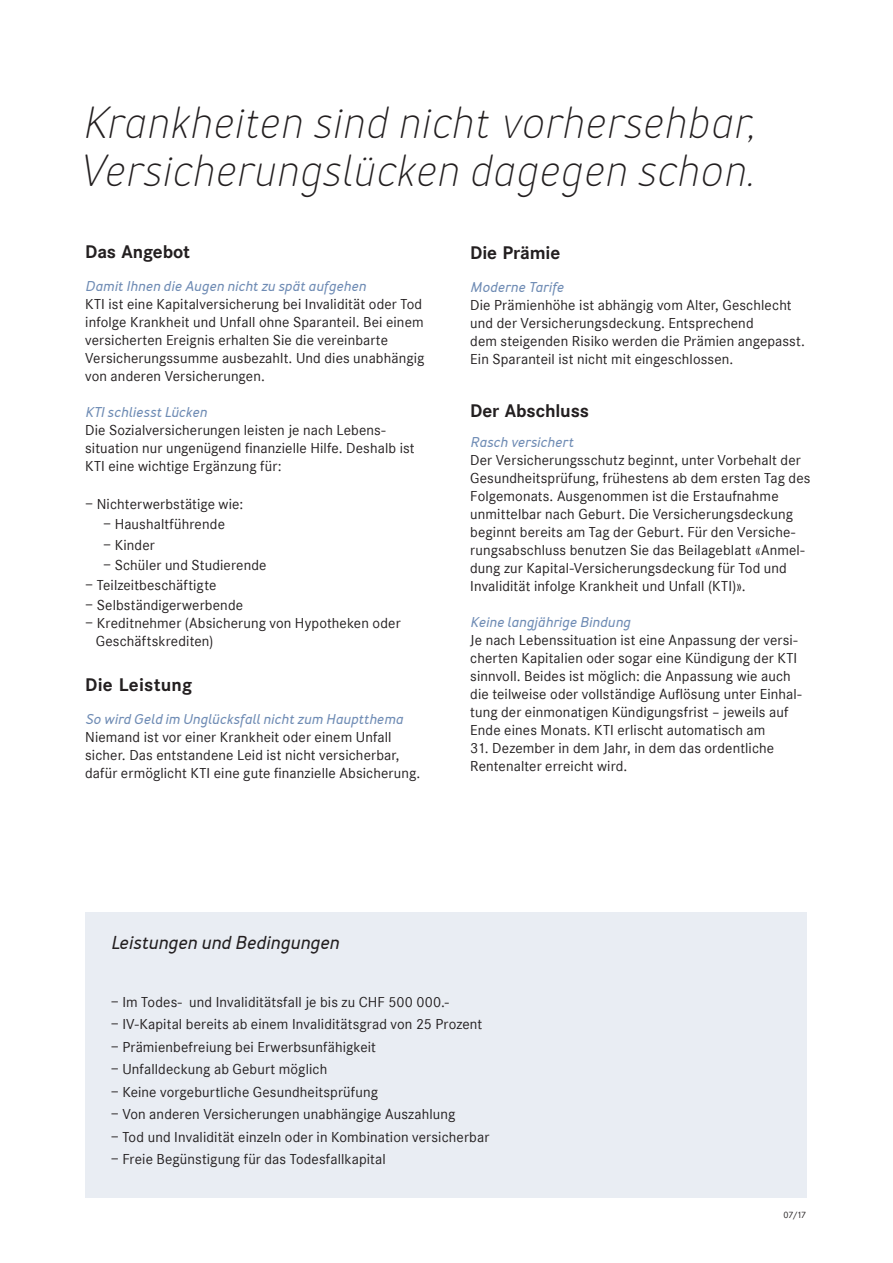
<style>
.page{position:relative;width:893px;height:1263px;background:#fff}
.page>*{position:absolute;margin:0;border:0;box-sizing:border-box;transform-origin:0 0}
.Titel{font:italic 300 45px "Merlo";letter-spacing:.005em;color:#231f20}
.Absatztitel_Box{font:italic 700 18.75px "Merlo";letter-spacing:.015em;color:#231f20}
.Absatztitel{font:700 18px "Corporate SBQ";color:#231f20}
.Überschrift_1{font:700 18px "Corporate SBQ";letter-spacing:-.01em;color:#231f20}
.Absatztitel-2{font:14.25px/18px "Corporate SBQ";letter-spacing:.01em;color:#231f20}
.Überschrift_1-2{font:14.25px/18px "Corporate SBQ";letter-spacing:.01em;color:#231f20}
.Absatztitel_Box-2{font:14.25px/22.5px "Corporate SBQ";letter-spacing:.01em;color:#231f20}
.t1{font:9px "Corporate SBQ";color:#231f20}
.s1{font-family:"Merlo";font-weight:700;font-style:italic;color:#6e8bb4}
</style>
<div class="page">
<div style="left:85px;top:912px;width:721px;height:286px;background:#e9edf3"></div>
<p class="Titel" style="left:82px;top:96px;width:675px">Krankheiten sind nicht vorhersehbar,</p>
<p class="Titel" style="left:77px;top:144px;width:678px">Versicherungslücken dagegen schon.</p>
<p class="Überschrift_1" style="left:85px;top:241px;width:106px">Das Angebot</p>
<p class="Überschrift_1-2" style="left:85px;top:277px;width:341px"><span class="s1">Damit Ihnen die Augen nicht zu spät aufgehen<br></span>KTI ist eine Kapitalversicherung bei Invalidität oder Tod infolge Krankheit und Unfall ohne Sparanteil. Bei einem versicherten Ereignis erhalten Sie die vereinbarte Versicherungssumme ausbezahlt. Und dies unabhängig von anderen Versicherungen.</p>
<p class="Überschrift_1-2" style="left:85px;top:403px;width:331px"><span class="s1">KTI schliesst Lücken<br></span>Die Sozialversicherungen leisten je nach Lebens&shy;situation nur ungenügend finanzielle Hilfe. Deshalb ist KTI eine wichtige Ergänzung für:</p>
<p class="Absatztitel-2" style="left:85px;top:495px;width:160px">− Nichterwerbstätige wie:</p>
<p class="Absatztitel-2" style="left:103px;top:515px;width:124px">− Haushaltführende</p>
<p class="Absatztitel-2" style="left:103px;top:536px;width:53px">− Kinder</p>
<p class="Absatztitel-2" style="left:103px;top:556px;width:165px">− Schüler und Studierende</p>
<p class="Absatztitel-2" style="left:85px;top:576px;width:133px">− Teilzeitbeschäftigte</p>
<p class="Absatztitel-2" style="left:85px;top:596px;width:159px">− Selbständigerwerbende</p>
<p class="Absatztitel-2" style="left:96px;top:614px;width:306px;text-indent:-11px">− Kreditnehmer (Absicherung von Hypotheken oder<br>Geschäftskrediten)</p>
<p class="Absatztitel" style="left:85px;top:674px;width:109px">Die Leistung</p>
<p class="Absatztitel-2" style="left:85px;top:710px;width:337px"><span class="s1">So wird Geld im Unglücksfall nicht zum Hauptthema </span>Niemand ist vor einer Krankheit oder einem Unfall sicher. Das entstandene Leid ist nicht versicherbar, dafür ermöglicht KTI eine gute finanzielle Absicherung.</p>
<p class="Überschrift_1" style="left:470px;top:241px;width:91px">Die Prämie</p>
<p class="Überschrift_1-2" style="left:470px;top:278px;width:336px"><span class="s1">Moderne Tarife<br></span>Die Prämienhöhe ist abhängig vom Alter, Geschlecht und der Versicherungsdeckung. Entsprechend<br>dem steigenden Risiko werden die Prämien angepasst.<br>Ein Sparanteil ist nicht mit eingeschlossen.</p>
<p class="Absatztitel" style="left:470px;top:400px;width:120px">Der Abschluss</p>
<p class="Absatztitel-2" style="left:470px;top:433px;width:342px"><span class="s1">Rasch versichert<br></span>Der Versicherungsschutz beginnt, unter Vorbehalt der Gesundheitsprüfung, frühestens ab dem ersten Tag des Folgemonats. Ausgenommen ist die Erstaufnahme unmittelbar nach Geburt. Die Versicherungsdeckung beginnt bereits am Tag der Geburt. Für den Versiche&shy;rungsabschluss benutzen Sie das Beilageblatt «Anmel&shy;dung zur Kapital-Versicherungsdeckung für Tod und Invalidität infolge Krankheit und Unfall (KTI)».</p>
<p class="Absatztitel-2" style="left:470px;top:613px;width:333px"><span class="s1">Keine langjährige Bindung<br></span>Je nach Lebenssituation ist eine Anpassung der versi&shy;cherten Kapitalien oder sogar eine Kündigung der KTI sinnvoll. Beides ist möglich: die Anpassung wie auch die teilweise oder vollständige Auflösung unter Einhal&shy;tung der einmonatigen Kündigungsfrist – jeweils auf Ende eines Monats. KTI erlischt automatisch am</p>
<p class="Absatztitel-2" style="left:470px;top:739px;width:306px">31. Dezember in dem Jahr, in dem das ordentliche</p>
<p class="Absatztitel-2" style="left:470px;top:757px;width:159px">Rentenalter erreicht wird.</p>
<p class="Absatztitel_Box" style="left:111px;top:931px;width:230px">Leistungen und Bedingungen</p>
<p class="Absatztitel_Box-2" style="left:111px;top:990px;width:380px">− Im Todes- und Invaliditätsfall je bis zu CHF 500 000.-<br>− IV-Kapital bereits ab einem Invaliditätsgrad von 25 Prozent − Prämienbefreiung bei Erwerbsunfähigkeit<br>− Unfalldeckung ab Geburt möglich<br>− Keine vorgeburtliche Gesundheitsprüfung<br>− Von anderen Versicherungen unabhängige Auszahlung<br>− Tod und Invalidität einzeln oder in Kombination versicherbar − Freie Begünstigung für das Todesfallkapital</p>
<p class="t1" style="left:783px;top:1209px;width:24px">07/17</p>
</div>
